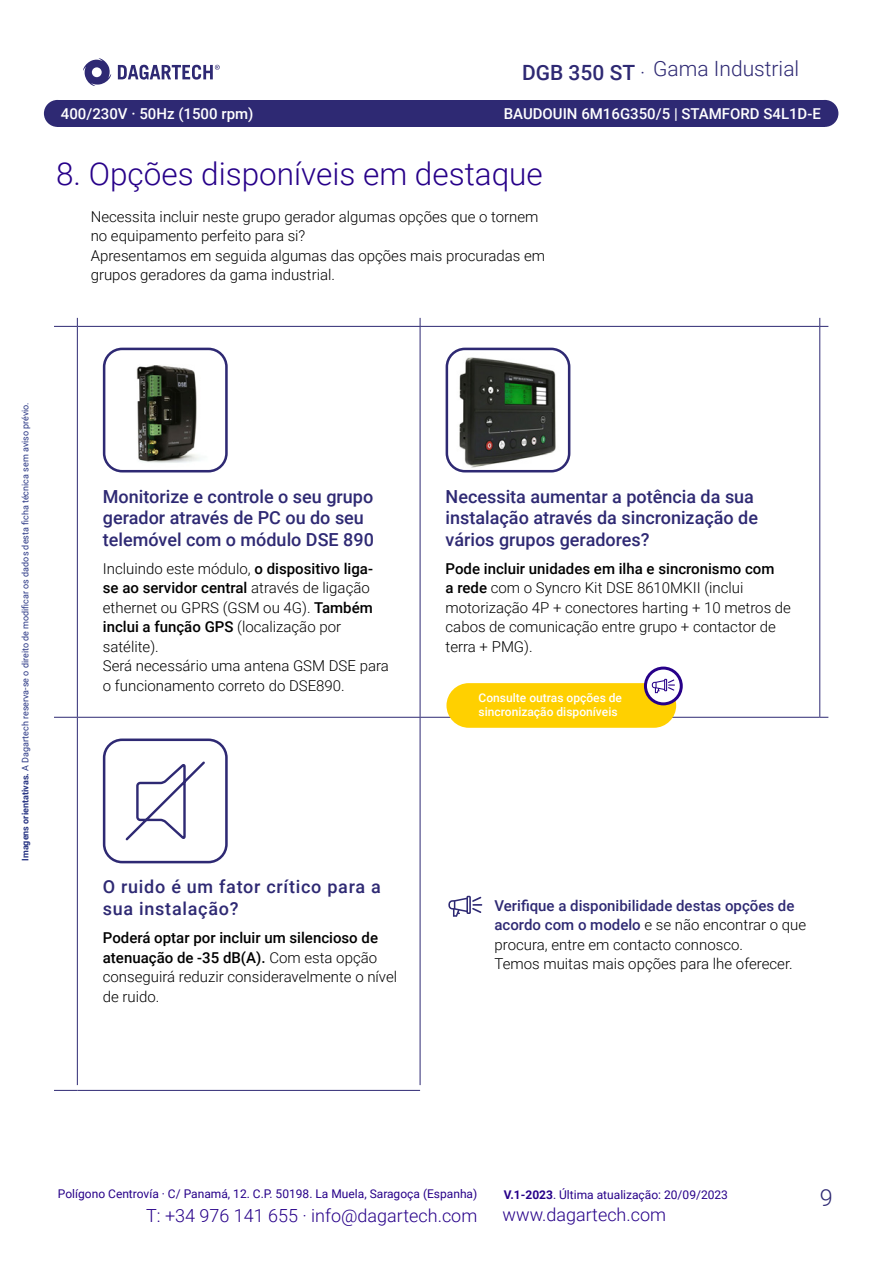
<style>
.page{position:relative;width:893px;height:1263px;background:#fff}
.page>*{position:absolute;margin:0;border:0;box-sizing:border-box;transform-origin:0 0}
.t1{font:300 31.5px "Roboto";color:#270089}
.t2{font:300 23.4px "Roboto";color:#2e2973}
.t3{font:300 21px "Roboto";color:#2e2973}
.t4{font:500 21px "Roboto";color:#2e2973}
.t5{font:500 18px/21.6px "Roboto";color:#2e2973}
.t6{font:300 18px "Roboto";color:#270089}
.t7{font:500 18px/21.6px "Roboto";letter-spacing:.04em;color:#2e2973}
.t8{font:300 15px/19.5px "Roboto";color:#000}
.t9{font:500 15px "Roboto";color:#fff}
.t10{font:12px "Roboto";color:#270089}
.t11{font:500 12px/14.4px "Roboto";color:#fff}
.t12{font:9px "Roboto";color:#283583}
.s1{font-weight:300}
.s2{font-weight:700}
.s3{font-weight:500}
.s4{font-weight:500;color:#2e2973}
</style>
<div class="page">
<div style="left:57px;top:100px;width:768px;height:27px;background:#2e2973"></div>
<div style="left:44px;top:100px;width:27px;height:27px;background:#2e2973;border-radius:50%"></div>
<div style="left:811px;top:100px;width:27px;height:27px;background:#2e2973;border-radius:50%"></div>
<svg style="left:83px;top:58px;width:28px;height:28px"></svg>
<svg style="left:118px;top:65px;width:102px;height:15px"></svg>
<svg style="left:54px;top:318px;width:24px;height:9px"></svg>
<hr style="left:77px;top:326px;width:343px;height:1px;background:#2e2973">
<hr style="left:77px;top:327px;width:1px;height:390px;background:#2e2973">
<hr style="left:420px;top:326px;width:400px;height:1px;background:#2e2973">
<hr style="left:420px;top:327px;width:1px;height:390px;background:#2e2973">
<svg style="left:819px;top:318px;width:9px;height:9px"></svg>
<hr style="left:819px;top:327px;width:1px;height:390px;background:#2e2973">
<svg style="left:54px;top:717px;width:23px;height:1px"></svg>
<hr style="left:77px;top:717px;width:343px;height:1px;background:#2e2973">
<hr style="left:77px;top:718px;width:1px;height:367px;background:#2e2973">
<hr style="left:420px;top:717px;width:400px;height:1px;background:#2e2973">
<hr style="left:420px;top:718px;width:1px;height:367px;background:#2e2973">
<svg style="left:54px;top:1090px;width:23px;height:1px"></svg>
<hr style="left:77px;top:1090px;width:343px;height:1px;background:#2e2973">
<img style="left:104px;top:349px;width:120px;height:122px">
<div style="left:103px;top:348px;width:125px;height:124px;border:3px solid #2e2973;border-radius:18px"></div>
<img style="left:447px;top:349px;width:122px;height:122px">
<div style="left:446px;top:348px;width:124px;height:124px;border:3px solid #2e2973;border-radius:18px"></div>
<div style="left:103px;top:738px;width:125px;height:125px;border:3px solid #2e2973;border-radius:18px"></div>
<svg style="left:125px;top:761px;width:80px;height:80px"></svg>
<svg style="left:448px;top:896px;width:34px;height:21px"></svg>
<svg style="left:645px;top:668px;width:36px;height:36px"></svg>
<div style="left:644px;top:666px;width:39px;height:39px;border:3px solid #270089;border-radius:50%"></div>
<svg style="left:446px;top:679px;width:230px;height:49px;background:#f9d229"></svg>
<h3 class="t4" style="left:522px;top:58px;width:125px">DGB 350 ST <span class="s1">·</span></h3>
<h3 class="t3" style="left:653px;top:54px;width:147px">Gama Industrial</h3>
<p class="t9" style="left:61px;top:103px;width:194px">400/230V · 50Hz (1500 rpm)</p>
<p class="t9" style="left:504px;top:104px;width:319px">BAUDOUIN 6M16G350/5 | STAMFORD S4L1D-E</p>
<h1 class="t1" style="left:56px;top:152px;width:488px">8. Opções disponíveis em destaque</h1>
<p class="t8" style="left:91px;top:206px;width:456px">Necessita incluir neste grupo gerador algumas opções que o tornem no equipamento perfeito para si?<br>Apresentamos em seguida algumas das opções mais procuradas em grupos geradores da gama industrial.</p>
<p class="t12" style="left:19px;top:861px;width:460px;rotate:-90deg"><span class="s2">Imagens orientativas.</span> A Dagartech reserva-se o direito de modificar os dados desta ficha técnica sem aviso prévio.</p>
<p class="t5" style="left:103px;top:485px;width:273px">Monitorize e controle o seu grupo gerador através de PC ou do seu telemóvel com o módulo DSE 890</p>
<p class="t8" style="left:103px;top:558px;width:287px">Incluindo este módulo, <span class="s3">o dispositivo liga&shy;se ao servidor central</span> através de ligação ethernet ou GPRS (GSM ou 4G). <span class="s3">Também inclui a função GPS</span> (localização por satélite).<br>Será necessário uma antena GSM DSE para o funcionamento correto do DSE890.</p>
<p class="t5" style="left:446px;top:485px;width:314px">Necessita aumentar a potência da sua instalação através da sincronização de vários grupos geradores?</p>
<p class="t8" style="left:446px;top:558px;width:347px"><span class="s3">Pode incluir unidades em ilha e sincronismo com<br>a rede</span> com o Syncro Kit DSE 8610MKII (inclui motorização 4P + conectores harting + 10 metros de cabos de comunicação entre grupo + contactor de terra + PMG).</p>
<p class="t11" style="left:479px;top:690px;width:145px">Consulte outras opções de sincronização disponíveis</p>
<p class="t7" style="left:103px;top:876px;width:280px">O ruido é um fator crítico para a sua instalação?</p>
<p class="t8" style="left:103px;top:927px;width:296px"><span class="s3">Poderá optar por incluir um silencioso de atenuação de -35 dB(A).</span> Com esta opção conseguirá reduzir consideravelmente o nível de ruido.</p>
<p class="t8" style="left:494px;top:895px;width:313px"><span class="s4">Verifique a disponibilidade destas opções de acordo com o modelo</span> e se não encontrar o que procura, entre em contacto connosco.<br>Temos muitas mais opções para lhe oferecer.</p>
<p class="t10" style="left:58px;top:1185px;width:421px">Polígono Centrovía · C/ Panamá, 12. C.P. 50198. La Muela, Saragoça (Espanha)</p>
<p class="t6" style="left:146px;top:1203px;width:333px">T: +34 976 141 655 · info@dagartech.com</p>
<p class="t6" style="left:503px;top:1202px;width:165px">www.dagartech.com</p>
<p class="t10" style="left:504px;top:1186px;width:226px"><span class="s2">V.1-2023</span>. Última atualização: 20/09/2023</p>
<h2 class="t2" style="left:820px;top:1182px;width:14px">9</h2>
</div>
